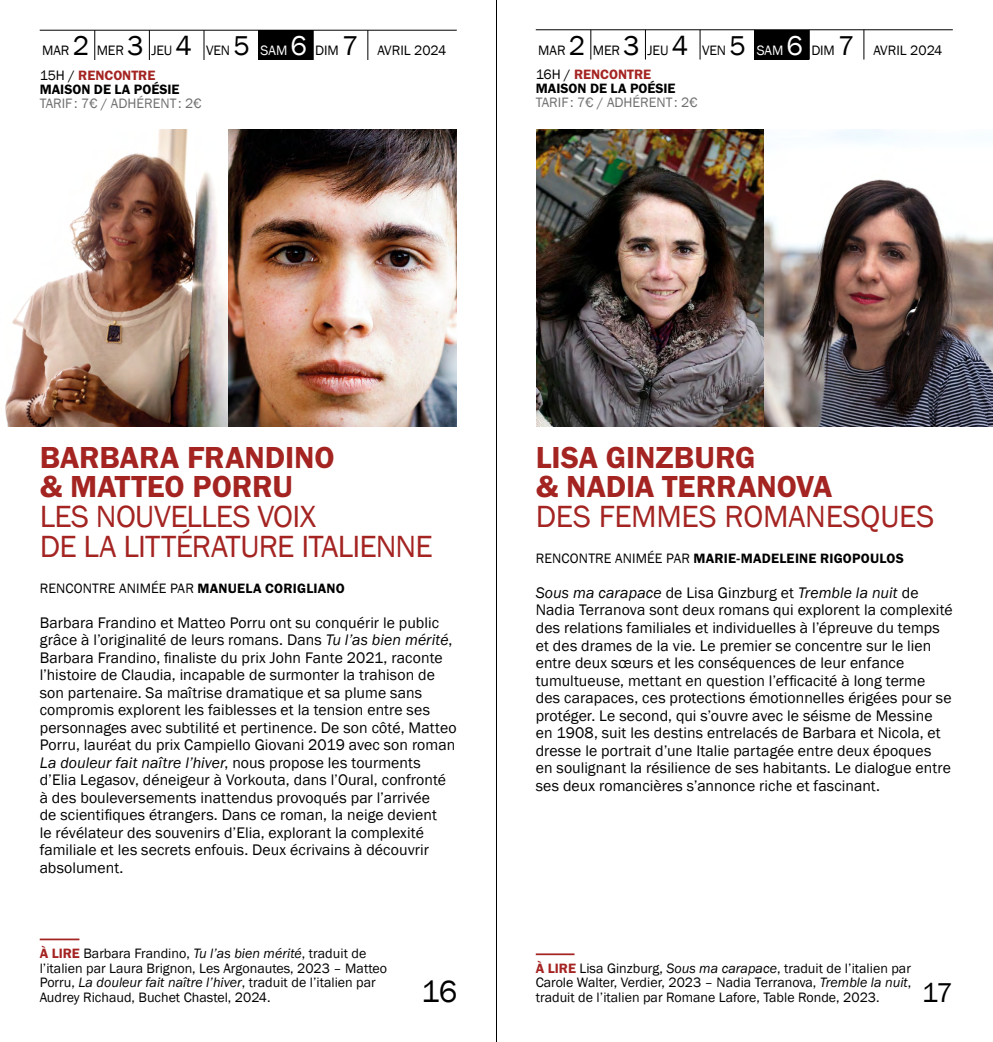
<style>
.page{position:relative;width:993px;height:1042px;background:#fff}
.page>*{position:absolute;margin:0;border:0;box-sizing:border-box;transform-origin:0 0}
.t1{font:31.5px/29.8px "Franklin Gothic";letter-spacing:-.02em;color:#a42422}
.t2{font:31.5px/29.8px "Franklin Gothic URW Dem";color:#a42422}
.t3{font:31.5px "Franklin Gothic";color:#000}
.t4{font:28px "Franklin Gothic";color:#000}
.t5{font:15.75px/17.5px "Franklin Gothic";letter-spacing:.005em;color:#000}
.t6{font:14px/14.9px "Franklin Gothic";color:#000}
.t7{font:14px/14px "Franklin Gothic URW Dem";color:#000}
.t8{font:14px "Franklin Gothic";color:#706f6f}
.s1{font-size:28px}
.s2{color:#fff}
.s3{font-size:28px;color:#fff}
.s4{font-family:"Franklin Gothic"}
.s5{color:#a42422}
.s6{font-family:"Franklin Gothic URW Dem"}
.s7{font-style:italic}
.s8{font-family:"Franklin Gothic URW Dem";color:#a42422}
</style>
<div class="page">
<img style="left:5px;top:129px;width:223px;height:298px">
<img style="left:228px;top:129px;width:228px;height:298px">
<div style="left:258px;top:30px;width:55px;height:30px;background:#000"></div>
<hr style="left:203px;top:30px;width:1px;height:30px;background:#000">
<hr style="left:94px;top:30px;width:1px;height:30px;background:#000">
<hr style="left:149px;top:30px;width:1px;height:30px;background:#000">
<hr style="left:313px;top:30px;width:1px;height:30px;background:#000">
<hr style="left:40px;top:30px;width:416px;height:1px;background:#000">
<hr style="left:367px;top:30px;width:1px;height:30px;background:#000">
<hr style="left:40px;top:938px;width:39px;height:2px;background:#a42422">
<hr style="left:535px;top:953px;width:39px;height:2px;background:#a42422">
<img style="left:536px;top:129px;width:228px;height:298px">
<img style="left:764px;top:129px;width:228px;height:298px">
<div style="left:754px;top:30px;width:54px;height:30px;background:#000"></div>
<hr style="left:699px;top:30px;width:1px;height:30px;background:#000">
<hr style="left:590px;top:30px;width:1px;height:30px;background:#000">
<hr style="left:644px;top:30px;width:1px;height:30px;background:#000">
<hr style="left:808px;top:30px;width:1px;height:30px;background:#000">
<hr style="left:535px;top:29px;width:417px;height:1px;background:#000">
<hr style="left:863px;top:30px;width:1px;height:30px;background:#000">
<hr style="left:496px;top:0;width:1px;height:1042px;background:#000">
<p class="t6" style="left:42px;top:43px;width:405px">MAR <span class="s1">2</span> MER <span class="s1">3</span> JEU <span class="s1">4</span> VEN <span class="s1">5</span> <span class="s2">SAM</span> <span class="s3">6</span> DIM <span class="s1">7</span> AVRIL 2024</p>
<p class="t7" style="left:40px;top:68px;width:141px"><span class="s4">15H /</span> <span class="s5">RENCONTRE<br></span>MAISON DE LA POÉSIE</p>
<p class="t8" style="left:40px;top:94px;width:163px">TARIF: 7€ / ADHÉRENT : 2€</p>
<p class="t6" style="left:538px;top:43px;width:405px">MAR <span class="s1">2</span> MER <span class="s1">3</span> JEU <span class="s1">4</span> VEN <span class="s1">5</span> <span class="s2">SAM</span> <span class="s3">6</span> DIM <span class="s1">7</span> AVRIL 2024</p>
<p class="t7" style="left:535px;top:67px;width:141px"><span class="s4">16H /</span> <span class="s5">RENCONTRE<br></span>MAISON DE LA POÉSIE</p>
<p class="t8" style="left:535px;top:94px;width:163px">TARIF: 7€ / ADHÉRENT : 2€</p>
<h1 class="t2" style="left:40px;top:442px;width:296px">BARBARA FRANDINO &amp; MATTEO PORRU</h1>
<h1 class="t1" style="left:40px;top:502px;width:394px">LES NOUVELLES VOIX<br>DE LA LITTÉRATURE ITALIENNE</h1>
<p class="t6" style="left:40px;top:581px;width:306px">RENCONTRE ANIMÉE PAR <span class="s6">MANUELA CORIGLIANO</span></p>
<p class="t5" style="left:40px;top:614px;width:418px">Barbara Frandino et Matteo Porru ont su conquérir le public grâce à l’originalité de leurs romans. Dans <span class="s7">Tu l’as bien mérité</span>, Barbara Frandino, finaliste du prix John Fante 2021, raconte l’histoire de Claudia, incapable de surmonter la trahison de son partenaire. Sa maîtrise dramatique et sa plume sans compromis explorent les faiblesses et la tension entre ses personnages avec subtilité et pertinence. De son côté, Matteo Porru, lauréat du prix Campiello Giovani 2019 avec son roman <span class="s7">La douleur fait naître l’hiver</span>, nous propose les tourments d’Elia Legasov, déneigeur à Vorkouta, dans l’Oural, confronté à des bouleversements inattendus provoqués par l’arrivée<br>de scientifiques étrangers. Dans ce roman, la neige devient<br>le révélateur des souvenirs d’Elia, explorant la complexité familiale et les secrets enfouis. Deux écrivains à découvrir absolument.</p>
<p class="t6" style="left:40px;top:946px;width:348px"><span class="s8">À LIRE</span> Barbara Frandino, <span class="s7">Tu l’as bien mérité</span>, traduit de l’italien par Laura Brignon, Les Argonautes, 2023 – Matteo Porru, <span class="s7">La douleur fait naître l’hiver</span>, traduit de l’italien par Audrey Richaud, Buchet Chastel, 2024.</p>
<h1 class="t3" style="left:421px;top:972px;width:37px">16</h1>
<h1 class="t2" style="left:535px;top:442px;width:298px">LISA GINZBURG<br>&amp; NADIA TERRANOVA</h1>
<h1 class="t1" style="left:535px;top:502px;width:400px">DES FEMMES ROMANESQUES</h1>
<p class="t7" style="left:535px;top:551px;width:369px"><span class="s4">RENCONTRE ANIMÉE PAR</span> MARIE-MADELEINE RIGOPOULOS</p>
<p class="t5" style="left:535px;top:584px;width:418px"><span class="s7">Sous ma carapace</span> de Lisa Ginzburg et <span class="s7">Tremble la nuit</span> de Nadia Terranova sont deux romans qui explorent la complexité des relations familiales et individuelles à l’épreuve du temps et des drames de la vie. Le premier se concentre sur le lien entre deux sœurs et les conséquences de leur enfance tumultueuse, mettant en question l’efficacité à long terme des carapaces, ces protections émotionnelles érigées pour se protéger. Le second, qui s’ouvre avec le séisme de Messine en 1908, suit les destins entrelacés de Barbara et Nicola, et dresse le portrait d’une Italie partagée entre deux époques<br>en soulignant la résilience de ses habitants. Le dialogue entre ses deux romancières s’annonce riche et fascinant.</p>
<p class="t6" style="left:535px;top:960px;width:377px;text-align:justify"><span class="s8">À LIRE</span> Lisa Ginzburg, <span class="s7">Sous ma carapace</span>, traduit de l’italien par Carole Walter, Verdier, 2023 – Nadia Terranova, <span class="s7">Tremble la nuit</span>, traduit de l’italien par Romane Lafore, Table Ronde, 2023.</p>
<h2 class="t4" style="left:921px;top:975px;width:32px">17</h2>
</div>
